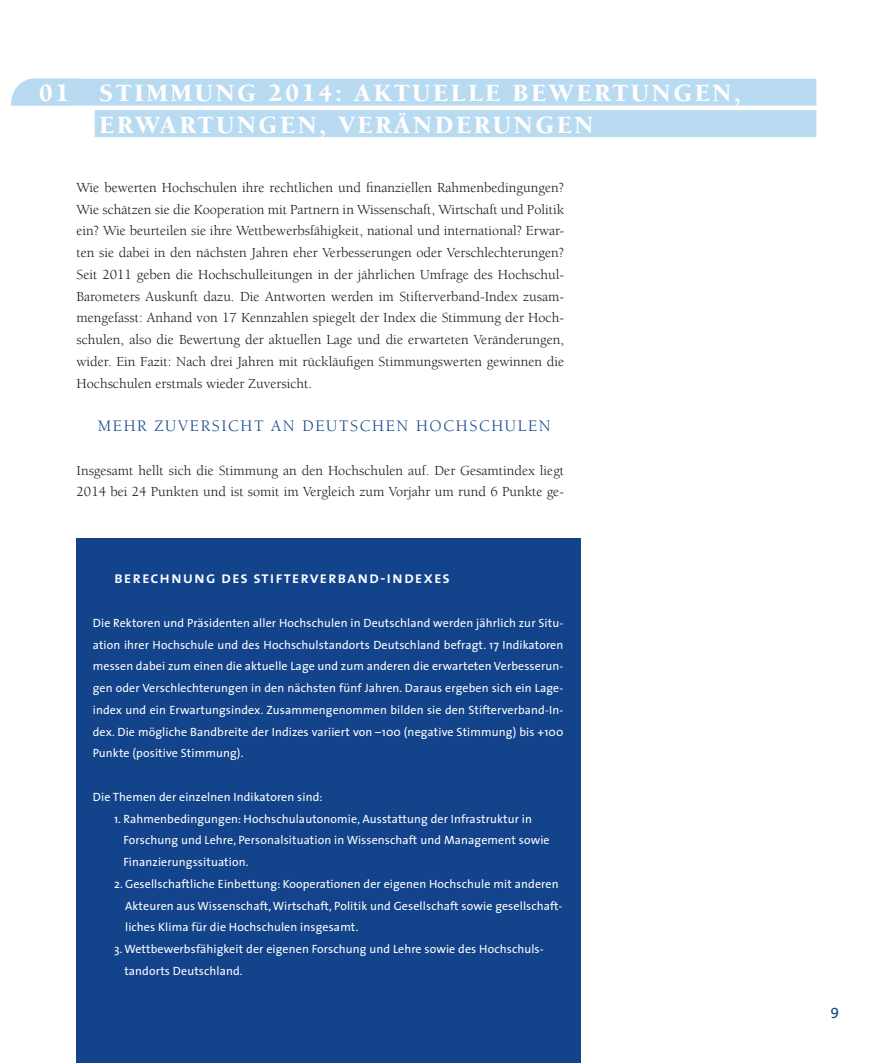
<style>
.page{position:relative;width:893px;height:1063px;background:#fff}
.page>*{position:absolute;margin:0;border:0;box-sizing:border-box;transform-origin:0 0}
.t1{font:900 25.5px/31.5px "Berkeley Std";letter-spacing:.1em;color:#fff}
.t2{font:16.5px "Berkeley Std";letter-spacing:.1em;color:#12438b}
.t3{font:16.5px "The Sans CV Semi Bold Caps";letter-spacing:.06em;color:#fff}
.t4{font:15px "The Sans CV Caps";color:#12438b}
.t5{font:14.25px/21.8px "Berkeley Std";color:#151616;text-align:justify}
.t6{font:12px/21.8px "The Sans CV";letter-spacing:.01em;color:#fff;text-align:justify}
</style>
<div class="page">
<div style="left:95px;top:79px;width:721px;height:27px;background:#b9dbf2"></div>
<div style="left:95px;top:110px;width:721px;height:27px;background:#b9dbf2"></div>
<svg style="left:11px;top:79px;width:84px;height:27px;background:#bdddf2"></svg>
<div style="left:76px;top:539px;width:504px;height:524px;background:#12438b"></div>
<h1 class="t1" style="left:39px;top:78px;width:32px">01</h1>
<h1 class="t1" style="left:99px;top:78px;width:643px">STIMMUNG 2014: AKTUELLE BEWERTUNGEN,<br>ERWARTUNGEN, VERÄNDERUNGEN</h1>
<p class="t5" style="left:77px;top:177px;width:489px">Wie bewerten Hochschulen ihre rechtlichen und finanziellen Rahmenbedingungen?<br>Wie schätzen sie die Kooperation mit Partnern in Wissenschaft, Wirtschaft und Politik ein? Wie beurteilen sie ihre Wettbewerbsfähigkeit, national und international? Erwar&shy;ten sie dabei in den nächsten Jahren eher Verbesserungen oder Verschlechterungen?<br>Seit 2011 geben die Hochschulleitungen in der jährlichen Umfrage des Hochschul-Barometers Auskunft dazu. Die Antworten werden im Stifterverband-Index zusam&shy;mengefasst: Anhand von 17 Kennzahlen spiegelt der Index die Stimmung der Hoch&shy;schulen, also die Bewertung der aktuellen Lage und die erwarteten Veränderungen, wider. Ein Fazit: Nach drei Jahren mit rückläufigen Stimmungswerten gewinnen die Hochschulen erstmals wieder Zuversicht.</p>
<h2 class="t2" style="left:98px;top:417px;width:69px">Mehr Zuv</h2>
<h2 class="t2" style="left:190px;top:417px;width:362px">ersicht an deutschen Hochschulen</h2>
<p class="t5" style="left:77px;top:459px;width:489px">Insgesamt hellt sich die Stimmung an den Hochschulen auf. Der Gesamtindex liegt<br>2014 bei 24 Punkten und ist somit im Vergleich zum Vorjahr um rund 6 Punkte ge-</p>
<h2 class="t3" style="left:114px;top:564px;width:337px">berechnung des stifterverband-indexes</h2>
<p class="t6" style="left:93px;top:612px;width:472px">Die Rektoren und Präsidenten aller Hochschulen in Deutschland werden jährlich zur Situ&shy;ation ihrer Hochschule und des Hochschulstandorts Deutschland befragt. 17 Indikatoren messen dabei zum einen die aktuelle Lage und zum anderen die erwarteten Verbesserun&shy;gen oder Verschlechterungen in den nächsten fünf Jahren. Daraus ergeben sich ein Lage&shy;index und ein Erwartungsindex. Zusammengenommen bilden sie den Stifterverband-In&shy;dex. Die mögliche Bandbreite der Indizes variiert von –100 (negative Stimmung) bis +100<br>Punkte (positive Stimmung).</p>
<p class="t6" style="left:93px;top:785px;width:231px">Die Themen der einzelnen Indikatoren sind:</p>
<p class="t6" style="left:123px;top:807px;width:428px;text-align:left;text-indent:-9px">1. Rahmenbedingungen: Hochschulautonomie, Ausstattung der Infrastruktur in<br>Forschung und Lehre, Personalsituation in Wissenschaft und Management sowie<br>Finanzierungssituation.</p>
<p class="t6" style="left:114px;top:872px;width:446px">2. Gesellschaftliche Einbettung: Kooperationen der eigenen Hochschule mit anderen</p>
<p class="t6" style="left:125px;top:894px;width:439px">Akteuren aus Wissenschaft, Wirtschaft, Politik und Gesellschaft sowie gesellschaft-</p>
<p class="t6" style="left:125px;top:916px;width:235px">liches Klima für die Hochschulen insgesamt.</p>
<p class="t6" style="left:114px;top:938px;width:431px">3.Wettbewerbsfähigkeit der eigenen Forschung und Lehre sowie des Hochschuls-</p>
<p class="t6" style="left:124px;top:959px;width:120px">tandorts Deutschland.</p>
<p class="t4" style="left:831px;top:1001px;width:10px">9</p>
</div>
